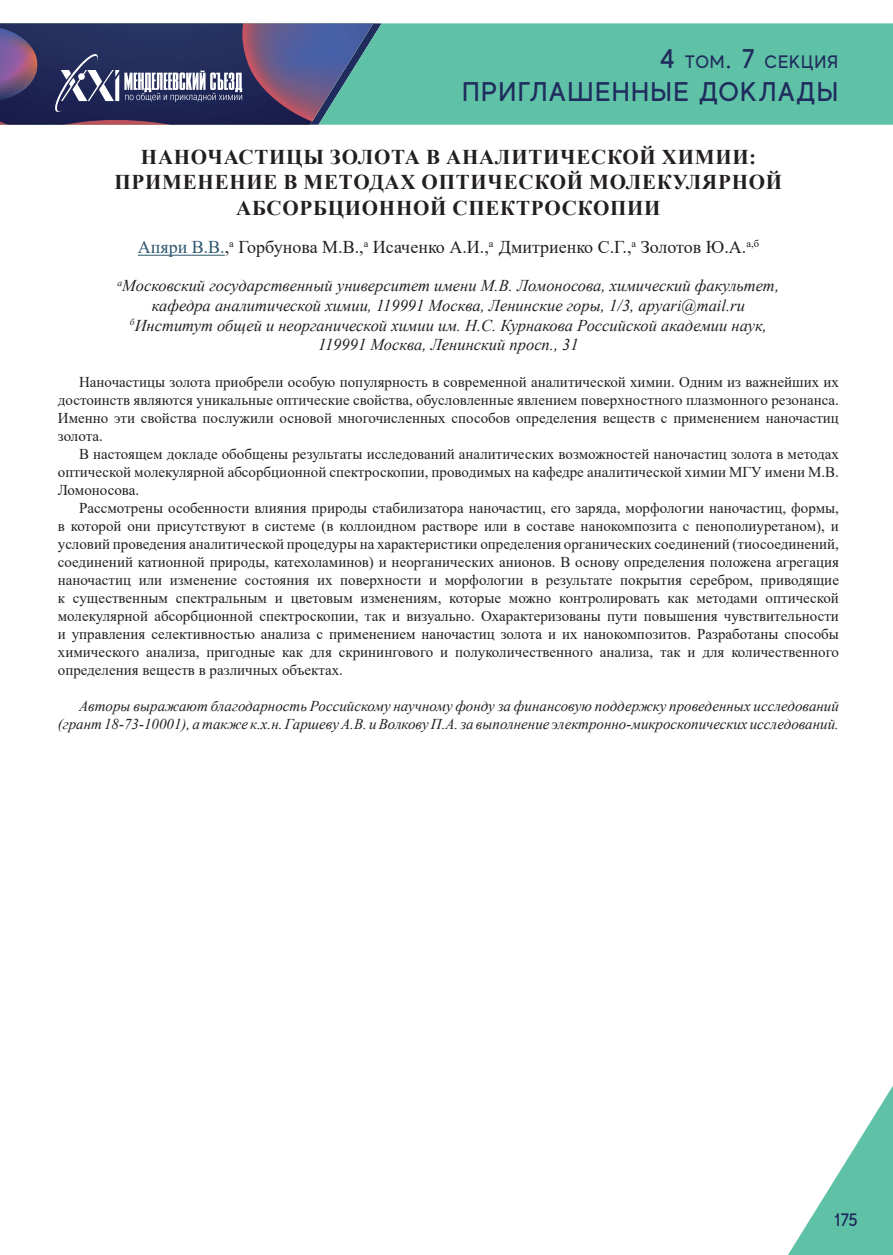
<style>
.page{position:relative;width:893px;height:1255px;background:#fff}
.page>*{position:absolute;margin:0;border:0;box-sizing:border-box;transform-origin:0 0}
.t1{font:500 27px "MADE Evolve Sans";letter-spacing:.05em;color:#1f2c5d}
.t2{font:700 21px/25.2px "Times New Roman";letter-spacing:.035em;color:#231f20;text-align:center}
.t3{font:18px "Times New Roman";color:#231f20}
.t4{font:500 18px "MADE Evolve Sans";letter-spacing:.05em;color:#1f2c5d}
.t5{font:italic 16.5px/19.8px "Times New Roman";color:#231f20;text-align:center}
.t6{font:15px/18px "Times New Roman";color:#231f20;text-align:justify}
.t7{font:italic 15px/18px "Times New Roman";color:#231f20;text-align:right}
.s1{font-size:27px}
.s2{color:#2e576f}
</style>
<div class="page">
<div style="left:382px;top:23px;width:511px;height:102px;background:#5fc2a6"></div>
<svg style="left:788px;top:1086px;width:105px;height:168px"></svg>
<hr style="left:138px;top:255px;width:87px;height:1px;background:#2e576f">
<svg style="left:0;top:23px;width:382px;height:102px;background:#4a5277"></svg>
<p class="t4" style="left:660px;top:51px;width:179px"><span class="s1">4</span> ТОМ<span class="s1">. 7</span> СЕКЦИЯ</p>
<h1 class="t1" style="left:462px;top:74px;width:377px">ПРИГЛАШЕННЫЕ ДОКЛАДЫ</h1>
<h2 class="t2" style="left:115px;top:144px;width:669px">НАНОЧАСТИЦЫ ЗОЛОТА В АНАЛИТИЧЕСКОЙ ХИМИИ:<br>ПРИМЕНЕНИЕ В МЕТОДАХ ОПТИЧЕСКОЙ МОЛЕКУЛЯРНОЙ<br>АБСОРБЦИОННОЙ СПЕКТРОСКОПИИ</h2>
<p class="t3" style="left:138px;top:234px;width:623px"><span class="s2">Апяри В.В.</span>,<sup>a</sup> Горбунова М.В.,<sup>a</sup> Исаченко А.И.,<sup>a</sup> Дмитриенко С.Г.,<sup>a</sup> Золотов Ю.А.<sup>a,б</sup></p>
<p class="t5" style="left:117px;top:275px;width:663px"><sup>а</sup>Московский государственный университет имени М.В. Ломоносова, химический факультет, кафедра аналитической химии, 119991 Москва, Ленинские горы, 1/3, apyari@mail.ru <sup>б</sup>Институт общей и неорганической химии им. Н.С. Курнакова Российской академии наук, 119991 Москва, Ленинский просп., 31</p>
<p class="t6" style="left:58px;top:372px;width:783px;text-indent:21px">Наночастицы золота приобрели особую популярность в современной аналитической химии. Одним из важнейших их достоинств являются уникальные оптические свойства, обусловленные явлением поверхностного плазмонного резонанса.<br>Именно эти свойства послужили основой многочисленных способов определения веществ с применением наночастиц золота.</p>
<p class="t6" style="left:58px;top:444px;width:783px;text-indent:21px">В настоящем докладе обобщены результаты исследований аналитических возможностей наночастиц золота в методах оптической молекулярной абсорбционной спектроскопии, проводимых на кафедре аналитической химии МГУ имени М.В.<br>Ломоносова.</p>
<p class="t6" style="left:58px;top:498px;width:783px;text-indent:21px">Рассмотрены особенности влияния природы стабилизатора наночастиц, его заряда, морфологии наночастиц, формы, в которой они присутствуют в системе (в коллоидном растворе или в составе нанокомпозита с пенополиуретаном), и условий проведения аналитической процедуры на характеристики определения органических соединений (тиосоединений, соединений катионной природы, катехоламинов) и неорганических анионов. В основу определения положена агрегация наночастиц или изменение состояния их поверхности и морфологии в результате покрытия серебром, приводящие к существенным спектральным и цветовым изменениям, которые можно контролировать как методами оптической молекулярной абсорбционной спектроскопии, так и визуально. Охарактеризованы пути повышения чувствительности и управления селективностью анализа с применением наночастиц золота и их нанокомпозитов. Разработаны способы химического анализа, пригодные как для скринингового и полуколичественного анализа, так и для количественного определения веществ в различных объектах.</p>
<p class="t7" style="left:58px;top:696px;width:783px">Авторы выражают благодарность Российскому научному фонду за финансовую поддержку проведенных исследований (грант 18-73-10001), а также к.х.н. Гаршеву А.В. и Волкову П.А. за выполнение электронно-микроскопических исследований.</p>
<p class="t4" style="left:834px;top:1208px;width:25px">175</p>
</div>
